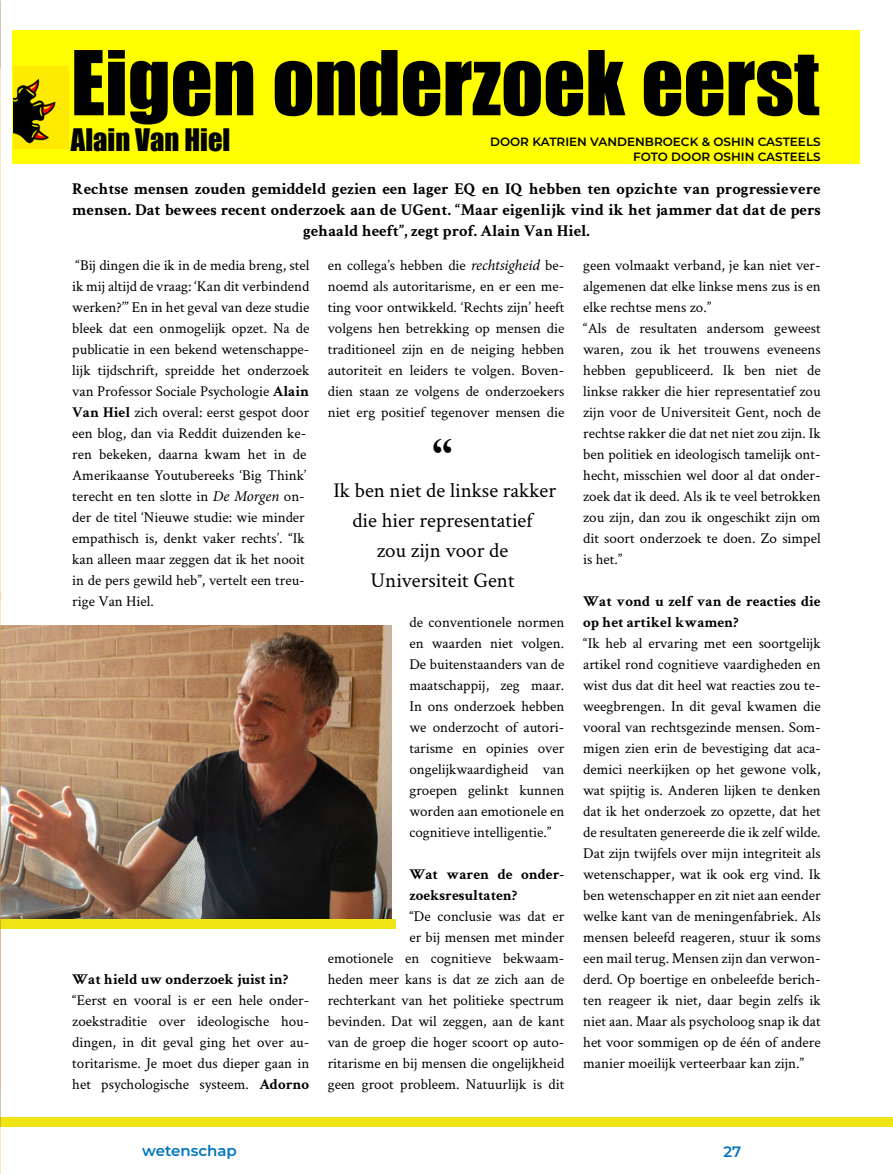
<style>
.page{position:relative;width:893px;height:1174px;background:#fff}
.page>*{position:absolute;margin:0;border:0;box-sizing:border-box;transform-origin:0 0}
.t1{font:82.5px "Impact";color:#000}
.t2{font:700 45px "Perpetua";color:#000}
.t3{font:28.5px "Impact";color:#000}
.t4{font:21px/30px "Crimson Text";color:#000;text-align:center}
.Inleiding{font:700 16.5px/21px "Crimson Text";color:#000;text-align:center}
.t5{font:15px/21px "Crimson Text";color:#000;text-align:justify}
.t6{font:700 15px/21px "Crimson Text";color:#000}
.Titel{font:600 15px "Montserrat";color:#0075bf}
.Titel-2{font:600 14.25px "Montserrat";color:#0075bf}
.Credits{font:600 12px "Montserrat";color:#000}
.s1{font-weight:700}
.s2{font-family:"Minion Pro";font-style:italic}
.s3{font-size:15px}
</style>
<div class="page">
<div style="left:12px;top:30px;width:848px;height:134px;background:#ff0"></div>
<img style="left:14px;top:67px;width:54px;height:81px">
<img style="left:1px;top:625px;width:390px;height:294px">
<div style="left:1px;top:919px;width:395px;height:10px;background:#f0e514"></div>
<div style="left:0;top:1117px;width:893px;height:10px;background:#f0e514"></div>
<p class="t1" style="left:71px;top:19px;width:750px">Eigen onderzoek eerst</p>
<p class="t3" style="left:71px;top:118px;width:161px">Alain Van Hiel</p>
<p class="Credits" style="left:490px;top:133px;width:332px">DOOR KATRIEN VANDENBROECK &amp; OSHIN CASTEELS</p>
<p class="Credits" style="left:633px;top:148px;width:189px">FOTO DOOR OSHIN CASTEELS</p>
<p class="Inleiding" style="left:72px;top:178px;width:750px">Rechtse mensen zouden gemiddeld gezien een lager EQ en IQ hebben ten opzichte van progressievere mensen. Dat bewees recent onderzoek aan de UGent. “Maar eigenlijk vind ik het jammer dat dat de pers gehaald heeft”, zegt prof. Alain Van Hiel.</p>
<p class="t5" style="left:72px;top:254px;width:239px;text-align:left">“Bij dingen die ik in de media breng, stel ik mij altijd de vraag: ‘Kan dit verbindend werken?’” En in het geval van deze studie bleek dat een onmogelijk opzet. Na de publicatie in een bekend wetenschappe&shy;lijk tijdschrift, spreidde het onderzoek van Professor Sociale Psychologie <span class="s1">Alain Van Hiel</span> zich overal: eerst gespot door een blog, dan via Reddit duizenden ke&shy;ren bekeken, daarna kwam het in de Amerikaanse Youtubereeks ‘Big Think’ terecht en ten slotte in <span class="s2">De Morgen</span> on&shy;der de titel ‘Nieuwe studie: wie minder empathisch is, denkt vaker rechts’. “Ik kan alleen maar zeggen dat ik het nooit in de pers gewild heb”, vertelt een treu&shy;rige Van Hiel.</p>
<p class="t6" style="left:72px;top:968px;width:217px">Wat hield uw onderzoek juist in?</p>
<p class="t5" style="left:72px;top:989px;width:239px">“Eerst en vooral is er een hele onder&shy;zoekstraditie over ideologische hou&shy;dingen, in dit geval ging het over au&shy;toritarisme. Je moet dus dieper gaan in het psychologische systeem. <span class="s1">Adorno</span></p>
<p class="t5" style="left:328px;top:254px;width:238px">en collega’s hebben die <span class="s2">rechtsigheid</span> be&shy;noemd als autoritarisme, en er een me&shy;ting voor ontwikkeld. ‘Rechts zijn’ heeft volgens hen betrekking op mensen die traditioneel zijn en de neiging hebben autoriteit en leiders te volgen. Boven&shy;dien staan ze volgens de onderzoekers niet erg positief tegenover mensen die</p>
<p class="t2" style="left:432px;top:426px;width:22px">“</p>
<p class="t4" style="left:333px;top:474px;width:224px">Ik ben niet de linkse rakker die hier representatief<br>zou zijn voor de<br>Universiteit Gent</p>
<p class="t5" style="left:409px;top:611px;width:156px">de conventionele normen en waarden niet volgen.<br>De buitenstaanders van de maatschappij, zeg maar.<br>In ons onderzoek hebben we onderzocht of autori&shy;tarisme en opinies over ongelijkwaardigheid van groepen gelinkt kunnen worden aan emotionele en cognitieve intelligentie.”</p>
<p class="t6" style="left:409px;top:863px;width:156px">Wat waren de onder&shy;zoeksresultaten?</p>
<p class="t5" style="left:328px;top:905px;width:238px;text-align:right">“De conclusie was dat er<br>er bij mensen met minder<br>emotionele en cognitieve bekwaam&shy;heden meer kans is dat ze zich aan de rechterkant van het politieke spectrum bevinden. Dat wil zeggen, aan de kant van de groep die hoger scoort op auto&shy;ritarisme en bij mensen die ongelijkheid geen groot probleem. Natuurlijk is dit</p>
<p class="t5" style="left:583px;top:254px;width:239px">geen volmaakt verband, je kan niet ver&shy;algemenen dat elke linkse mens zus is en elke rechtse mens zo.”</p>
<p class="t5" style="left:583px;top:317px;width:239px">“Als de resultaten andersom geweest waren, zou ik het trouwens eveneens hebben gepubliceerd. Ik ben niet de linkse rakker die hier representatief zou zijn voor de Universiteit Gent, noch de rechtse rakker die dat net niet zou zijn. Ik ben politiek en ideologisch tamelijk ont&shy;hecht, misschien wel door al dat onder&shy;zoek dat ik deed. Als ik te veel betrokken zou zijn, dan zou ik ongeschikt zijn om dit soort onderzoek te doen. Zo simpel is het.”</p>
<p class="t6" style="left:583px;top:590px;width:239px">Wat vond u zelf van de reacties die op het artikel kwamen?</p>
<p class="t5" style="left:583px;top:632px;width:239px">“Ik heb al ervaring met een soortgelijk artikel rond cognitieve vaardigheden en wist dus dat dit heel wat reacties zou te&shy;weegbrengen. In dit geval kwamen die vooral van rechtsgezinde mensen. Som&shy;migen zien erin de bevestiging dat aca&shy;demici neerkijken op het gewone volk, wat spijtig is. Anderen lijken te denken dat ik het onderzoek zo opzette, dat het de resultaten genereerde die ik zelf wilde.<br>Dat zijn twijfels over mijn integriteit als wetenschapper, wat ik ook erg vind. Ik ben wetenschapper en zit niet aan eender welke kant van de meningenfabriek. Als mensen beleefd reageren, stuur ik soms een mail terug. Mensen zijn dan verwon&shy;derd. Op boertige en onbeleefde berich&shy;ten reageer ik niet, daar begin zelfs ik niet aan. Maar als psycholoog snap ik dat het voor sommigen op de één of andere manier moeilijk verteerbaar kan zijn.”</p>
<p class="Titel-2" style="left:145px;top:1136px;width:91px">wetenschap</p>
<p class="Titel-2" style="left:723px;top:1136px;width:20px">27<span class="s3">27</span></p>
<p class="Titel" style="left:142px;top:1140px;width:96px">wetenschap</p>
</div>
